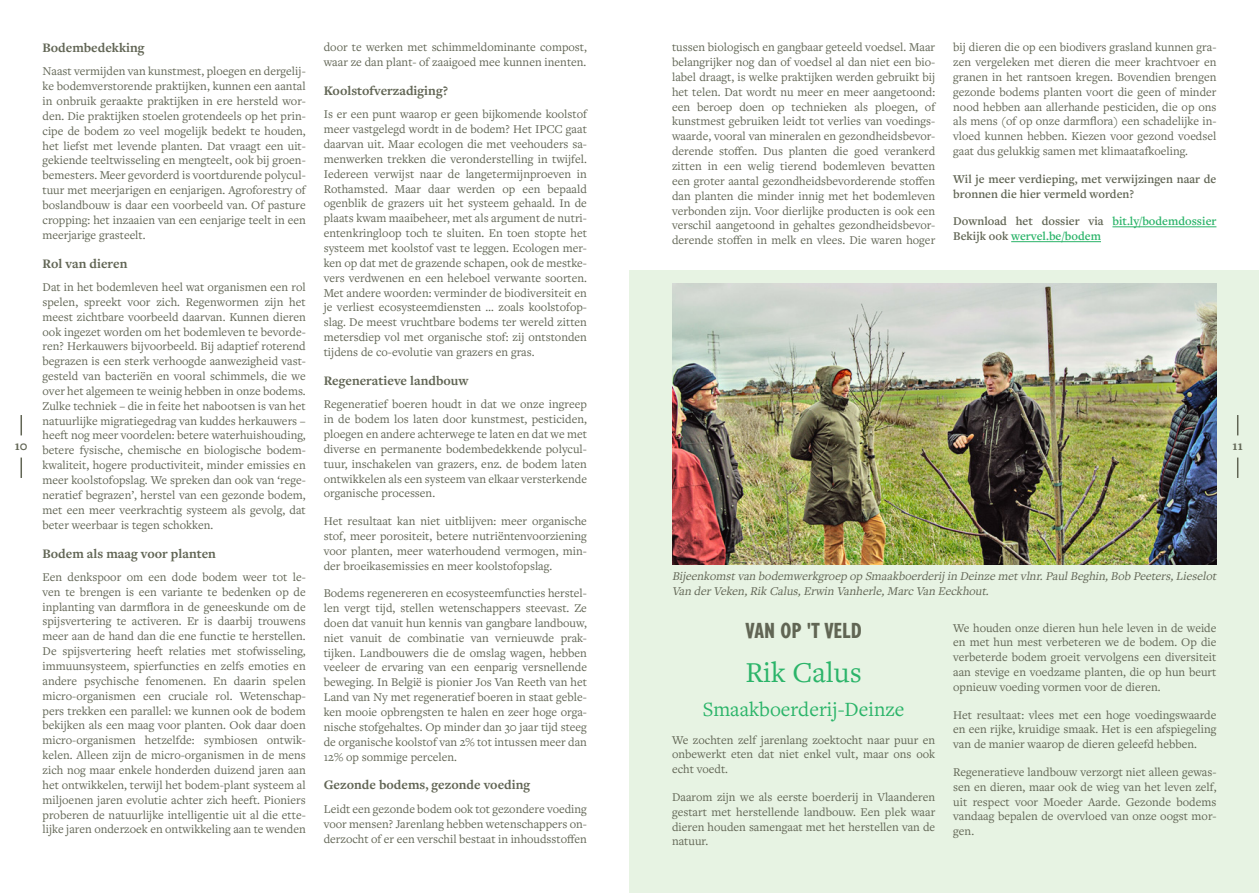
<style>
.page{position:relative;width:1259px;height:893px;background:#fff}
.page>*{position:absolute;margin:0;border:0;box-sizing:border-box;transform-origin:0 0}
.Titel_getuigenis{font:30px "Freight Text Pro";color:#2bb469}
.Titel_bovenaan_pagina{font:700 condensed 22.5px "Gill Sans Nova";color:#616554}
.Subtitel_getuigenis{font:21px "Freight Text Pro";color:#2bb469}
.Tussentitels{font:700 13.5px "Freight Text Pro";color:#616554}
.Broodtekst{font:12.3px/14.9px "Freight Text Pro";color:#616554;text-align:justify}
.Bijschrift_foto{font:italic 12.3px/14.9px "Freight Text Pro";color:#616554}
.Meer_info{font:600 12.3px/14.9px "Freight Text Pro";color:#616554}
.Meer_info-2{font:600 12.3px/14.9px "Freight Text Pro";color:#2bb469}
.s1{color:#616554}
</style>
<div class="page">
<div style="left:629px;top:270px;width:630px;height:623px;background:#e7f3e3"></div>
<hr style="left:1112px;top:226px;width:104px;height:1px;background:#2bb469">
<hr style="left:1011px;top:241px;width:90px;height:1px;background:#2bb469">
<img style="left:672px;top:284px;width:544px;height:280px">
<svg style="left:21px;top:415px;width:1px;height:20px"></svg>
<svg style="left:21px;top:458px;width:1px;height:20px"></svg>
<svg style="left:1237px;top:415px;width:1px;height:20px"></svg>
<svg style="left:1237px;top:458px;width:1px;height:20px"></svg>
<p class="Broodtekst" style="left:324px;top:39px;width:265px">door te werken met schimmeldominante compost, waar ze dan plant- of zaaigoed mee kunnen inenten.</p>
<p class="Tussentitels" style="left:324px;top:82px;width:126px">Koolstofverzadiging?</p>
<p class="Broodtekst" style="left:324px;top:106px;width:265px">Is er een punt waarop er geen bijkomende koolstof meer vastgelegd wordt in de bodem? Het IPCC gaat daarvan uit. Maar ecologen die met veehouders sa&shy;menwerken trekken die veronderstelling in twijfel.<br>Iedereen verwijst naar de langetermijnproeven in Rothamsted. Maar daar werden op een bepaald ogenblik de grazers uit het systeem gehaald. In de plaats kwam maaibeheer, met als argument de nutri&shy;ëntenkringloop toch te sluiten. En toen stopte het systeem met koolstof vast te leggen. Ecologen mer&shy;ken op dat met de grazende schapen, ook de mestke&shy;vers verdwenen en een heleboel verwante soorten.<br>Met andere woorden: verminder de biodiversiteit en je verliest ecosysteemdiensten … zoals koolstofop&shy;slag. De meest vruchtbare bodems ter wereld zitten metersdiep vol met organische stof: zij ontstonden tijdens de co-evolutie van grazers en gras.</p>
<p class="Tussentitels" style="left:324px;top:372px;width:146px">Regeneratieve landbouw</p>
<p class="Broodtekst" style="left:324px;top:396px;width:265px">Regeneratief boeren houdt in dat we onze ingreep in de bodem los laten door kunstmest, pesticiden, ploegen en andere achterwege te laten en dat we met diverse en permanente bodembedekkende polycul&shy;tuur, inschakelen van grazers, enz. de bodem laten ontwikkelen als een systeem van elkaar versterkende organische processen.</p>
<p class="Broodtekst" style="left:324px;top:513px;width:265px">Het resultaat kan niet uitblijven: meer organische stof, meer porositeit, betere nutriëntenvoorziening voor planten, meer waterhoudend vermogen, min&shy;der broeikasemissies en meer koolstofopslag.</p>
<p class="Broodtekst" style="left:324px;top:585px;width:265px">Bodems regenereren en ecosysteemfuncties herstel&shy;len vergt tijd, stellen wetenschappers steevast. Ze doen dat vanuit hun kennis van gangbare landbouw, niet vanuit de combinatie van vernieuwde prak&shy;tijken. Landbouwers die de omslag wagen, hebben veeleer de ervaring van een eenparig versnellende beweging. In België is pionier Jos Van Reeth van het Land van Ny met regeneratief boeren in staat geble&shy;ken mooie opbrengsten te halen en zeer hoge orga&shy;nische stofgehaltes. Op minder dan 30 jaar tijd steeg de organische koolstof van 2% tot intussen meer dan 12% op sommige percelen.</p>
<p class="Tussentitels" style="left:324px;top:776px;width:208px">Gezonde bodems, gezonde voeding</p>
<p class="Broodtekst" style="left:324px;top:801px;width:265px">Leidt een gezonde bodem ook tot gezondere voeding voor mensen? Jarenlang hebben wetenschappers on&shy;derzocht of er een verschil bestaat in inhoudsstoffen</p>
<p class="Broodtekst" style="left:672px;top:39px;width:265px">tussen biologisch en gangbaar geteeld voedsel. Maar belangrijker nog dan of voedsel al dan niet een bio&shy;label draagt, is welke praktijken werden gebruikt bij het telen. Dat wordt nu meer en meer aangetoond: een beroep doen op technieken als ploegen, of kunstmest gebruiken leidt tot verlies van voedings&shy;waarde, vooral van mineralen en gezondheidsbevor&shy;derende stoffen. Dus planten die goed verankerd zitten in een welig tierend bodemleven bevatten een groter aantal gezondheidsbevorderende stoffen dan planten die minder innig met het bodemleven verbonden zijn. Voor dierlijke producten is ook een verschil aangetoond in gehaltes gezondheidsbevor&shy;derende stoffen in melk en vlees. Die waren hoger</p>
<p class="Broodtekst" style="left:953px;top:39px;width:265px">bij dieren die op een biodivers grasland kunnen gra&shy;zen vergeleken met dieren die meer krachtvoer en granen in het rantsoen kregen. Bovendien brengen gezonde bodems planten voort die geen of minder nood hebben aan allerhande pesticiden, die op ons als mens (of op onze darmflora) een schadelijke in&shy;vloed kunnen hebben. Kiezen voor gezond voedsel gaat dus gelukkig samen met klimaatafkoeling.</p>
<p class="Tussentitels" style="left:43px;top:39px;width:104px">Bodembedekking</p>
<p class="Broodtekst" style="left:43px;top:63px;width:265px">Naast vermijden van kunstmest, ploegen en dergelij&shy;ke bodemverstorende praktijken, kunnen een aantal in onbruik geraakte praktijken in ere hersteld wor&shy;den. Die praktijken stoelen grotendeels op het prin&shy;cipe de bodem zo veel mogelijk bedekt te houden, het liefst met levende planten. Dat vraagt een uit&shy;gekiende teeltwisseling en mengteelt, ook bij groen&shy;bemesters. Meer gevorderd is voortdurende polycul&shy;tuur met meerjarigen en eenjarigen. Agroforestry of boslandbouw is daar een voorbeeld van. Of pasture cropping: het inzaaien van een eenjarige teelt in een meerjarige grasteelt.</p>
<p class="Tussentitels" style="left:43px;top:254px;width:86px">Rol van dieren</p>
<p class="Broodtekst" style="left:43px;top:279px;width:265px">Dat in het bodemleven heel wat organismen een rol spelen, spreekt voor zich. Regenwormen zijn het meest zichtbare voorbeeld daarvan. Kunnen dieren ook ingezet worden om het bodemleven te bevorde&shy;ren? Herkauwers bijvoorbeeld. Bij adaptief roterend begrazen is een sterk verhoogde aanwezigheid vast&shy;gesteld van bacteriën en vooral schimmels, die we over het algemeen te weinig hebben in onze bodems.<br>Zulke techniek – die in feite het nabootsen is van het natuurlijke migratiegedrag van kuddes herkauwers – heeft nog meer voordelen: betere waterhuishouding, betere fysische, chemische en biologische bodem&shy;kwaliteit, hogere productiviteit, minder emissies en meer koolstofopslag. We spreken dan ook van ‘rege&shy;neratief begrazen’, herstel van een gezonde bodem, met een meer veerkrachtig systeem als gevolg, dat beter weerbaar is tegen schokken.</p>
<p class="Tussentitels" style="left:43px;top:544px;width:175px">Bodem als maag voor planten</p>
<p class="Broodtekst" style="left:43px;top:569px;width:265px">Een denkspoor om een dode bodem weer tot le&shy;ven te brengen is een variante te bedenken op de inplanting van darmflora in de geneeskunde om de spijsvertering te activeren. Er is daarbij trouwens meer aan de hand dan die ene functie te herstellen.<br>De spijsvertering heeft relaties met stofwisseling, immuunsysteem, spierfuncties en zelfs emoties en andere psychische fenomenen. En daarin spelen micro-organismen een cruciale rol. Wetenschap&shy;pers trekken een parallel: we kunnen ook de bodem bekijken als een maag voor planten. Ook daar doen micro-organismen hetzelfde: symbiosen ontwik&shy;kelen. Alleen zijn de micro-organismen in de mens zich nog maar enkele honderden duizend jaren aan het ontwikkelen, terwijl het bodem-plant systeem al miljoenen jaren evolutie achter zich heeft. Pioniers proberen de natuurlijke intelligentie uit al die ette&shy;lijke jaren onderzoek en ontwikkeling aan te wenden</p>
<p class="Meer_info" style="left:953px;top:171px;width:265px">Wil je meer verdieping, met verwijzingen naar de bronnen die hier vermeld worden?</p>
<p class="Meer_info-2" style="left:953px;top:213px;width:265px"><span class="s1">Download het dossier via</span> bit.ly/bodemdossier<br><span class="s1">Bekijk ook</span> wervel.be/bodem</p>
<p class="Tussentitels" style="left:15px;top:437px;width:14px">10</p>
<p class="Tussentitels" style="left:1232px;top:437px;width:12px">11</p>
<p class="Bijschrift_foto" style="left:672px;top:568px;width:549px">Bij eenkomstvan bodemwerkgroep op Smaakboerderij in Deinze metvlnr.PaulBeghin,Bob Peeters,Lieselot<br>Van derVeken,Rik Calus,Erwin Vanherle,Marc Van Eeckhout.</p>
<p class="Titel_bovenaan_pagina" style="left:745px;top:618px;width:118px">VAN OP 'T VELD</p>
<p class="Titel_getuigenis" style="left:745px;top:653px;width:118px">Rik Calus</p>
<p class="Subtitel_getuigenis" style="left:703px;top:695px;width:203px">Smaakboerderij-Deinze</p>
<p class="Broodtekst" style="left:672px;top:732px;width:265px">We zochten zelf jarenlang zoektocht naar puur en onbewerkt eten dat niet enkel vult, maar ons ook echt voedt.</p>
<p class="Broodtekst" style="left:672px;top:789px;width:265px">Daarom zijn we als eerste boerderij in Vlaanderen gestart met herstellende landbouw. Een plek waar dieren houden samengaat met het herstellen van de natuur.</p>
<p class="Broodtekst" style="left:953px;top:620px;width:265px">We houden onze dieren hun hele leven in de weide en met hun mest verbeteren we de bodem. Op die verbeterde bodem groeit vervolgens een diversiteit aan stevige en voedzame planten, die op hun beurt opnieuw voeding vormen voor de dieren.</p>
<p class="Broodtekst" style="left:953px;top:707px;width:265px">Het resultaat: vlees met een hoge voedingswaarde en een rijke, kruidige smaak. Het is een afspiegeling van de manier waarop de dieren geleefd hebben.</p>
<p class="Broodtekst" style="left:953px;top:764px;width:265px">Regeneratieve landbouw verzorgt niet alleen gewas&shy;sen en dieren, maar ook de wieg van het leven zelf, uit respect voor Moeder Aarde. Gezonde bodems vandaag bepalen de overvloed van onze oogst mor&shy;gen.</p>
</div>
